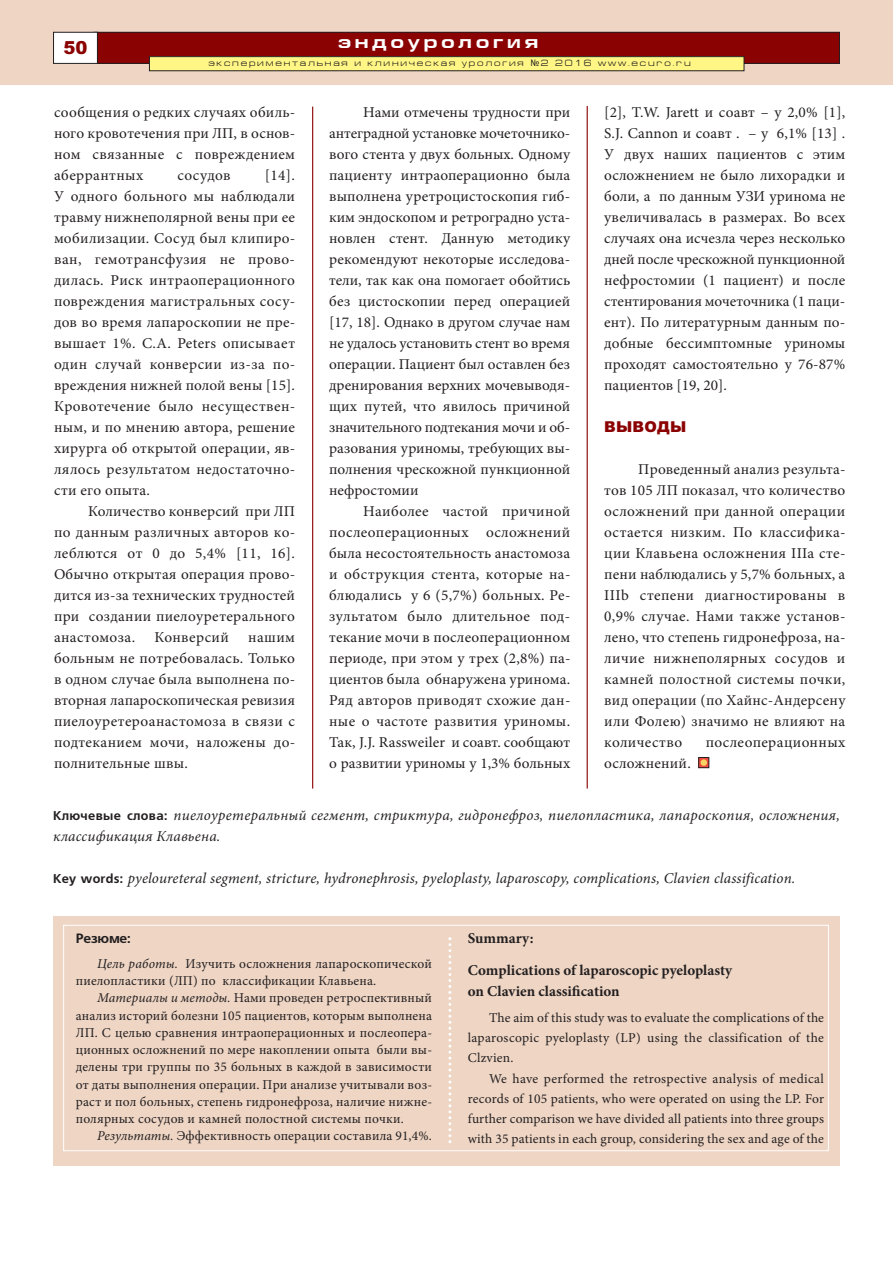
<style>
.page{position:relative;width:893px;height:1263px;background:#fff}
.page>*{position:absolute;margin:0;border:0;box-sizing:border-box;transform-origin:0 0}
.t1{font:700 18px "Europe Ext";letter-spacing:.2em;color:#fff}
.t2{font:900 18px "Arial";color:#8b0202}
.t3{font:15px/21px "Minion Pro";letter-spacing:.015em;color:#231f20;text-align:justify}
.t4{font:italic 15px/21px "Minion Pro";letter-spacing:.015em;color:#231f20}
.t5{font:700 15px/31.5px "Minion Pro";color:#231f20}
.t6{font:900 15px "Arial";letter-spacing:.015em;color:#8b0202}
.t7{font:13.5px/17.2px "Minion Pro";letter-spacing:.015em;color:#231f20;text-align:justify}
.t8{font:13.5px "Free Set Bold Cyrillic";letter-spacing:-.02em;color:#231f20}
.t9{font:9px "Europe Ext Normal";letter-spacing:.2em;color:#231f20}
.s1{font-family:"Lucida Grande"}
.s2{font-family:"Free Set Bold Cyrillic";font-style:normal;font-size:12.75px}
.s3{font-style:italic}
</style>
<div class="page">
<div style="left:0;top:0;width:893px;height:85px;background:#eed5c4"></div>
<div style="left:94px;top:32px;width:745px;height:31px;background:#8b0202"></div>
<div style="left:94px;top:32px;width:746px;height:32px;border:1px solid #231f20"></div>
<div style="left:54px;top:32px;width:43px;height:31px;background:#fff"></div>
<div style="left:53px;top:32px;width:45px;height:32px;border:1px solid #231f20"></div>
<div style="left:149px;top:57px;width:595px;height:14px;background:#fff685"></div>
<div style="left:149px;top:56px;width:595px;height:15px;border:1px solid #231f20"></div>
<hr style="left:312px;top:107px;width:1px;height:681px;background:#8b0202">
<hr style="left:587px;top:106px;width:1px;height:682px;background:#8b0202">
<svg style="left:700px;top:759px;width:7px;height:7px"></svg>
<div style="left:698px;top:757px;width:11px;height:11px;border:1px solid #231f20"></div>
<div style="left:701px;top:759px;width:6px;height:7px;background:#f6d462;border-radius:50%"></div>
<div style="left:53px;top:916px;width:787px;height:249px;background:#eed5c4"></div>
<div style="left:63px;top:925px;width:766px;height:226px;border:1px solid #fff"></div>
<svg style="left:448px;top:937px;width:3px;height:206px"></svg>
<p class="t2" style="left:64px;top:37px;width:26px">50</p>
<p class="t1" style="left:338px;top:31px;width:202px">эндоурология</p>
<p class="t9" style="left:208px;top:58px;width:484px">экспериментальная и клиническая урология <span class="s1">№</span>2 2016 www.ecuro.ru</p>
<p class="t3" style="left:54px;top:103px;width:243px">сообщения о редких случаях обиль&shy;ного кровотечения при ЛП, в основ&shy;ном связанные с повреждением аберрантных</p>
<p class="t3" style="left:54px;top:166px;width:243px;text-indent:211px">[14].<br>У одного больного мы наблюдали травму нижнеполярной вены при ее мобилизации. Сосуд был клипиро&shy;ван, гемотрансфузия не прово&shy;дилась. Риск интраоперационного повреждения магистральных сосу&shy;дов во время лапароскопии не пре&shy;вышает 1%. C.A. Peters описывает один случай конверсии из-за по&shy;вреждения нижней полой вены [15].<br>Кровотечение было несуществен&shy;ным, и по мнению автора, решение хирурга об открытой операции, яв&shy;лялось результатом недостаточно&shy;сти его опыта.</p>
<p class="t3" style="left:54px;top:502px;width:243px;text-indent:34px">Количество конверсий при ЛП по данным различных авторов ко&shy;леблются от 0 до 5,4% [11, 16].<br>Обычно открытая операция прово&shy;дится из-за технических трудностей при создании пиелоуретерального анастомоза.</p>
<p class="t3" style="left:177px;top:166px;width:55px">сосудов</p>
<p class="t3" style="left:154px;top:628px;width:76px">Конверсий</p>
<p class="t3" style="left:54px;top:628px;width:243px;text-indent:194px">нашим больным не потребовалась. Только в одном случае была выполнена по&shy;вторная лапароскопическая ревизия пиелоуретероанастомоза в связи с подтеканием мочи, наложены до&shy;полнительные швы.</p>
<p class="t3" style="left:329px;top:103px;width:243px;text-indent:34px">Нами отмечены трудности при антеградной установке мочеточнико&shy;вого стента у двух больных. Одному пациенту интраоперационно была выполнена уретроцистоскопия гиб&shy;ким эндоскопом и ретроградно уста&shy;новлен стент. Данную методику рекомендуют некоторые исследова&shy;тели, так как она помогает обойтись без цистоскопии перед операцией [17, 18]. Однако в другом случае нам не удалось установить стент во время операции. Пациент был оставлен без дренирования верхних мочевыводя&shy;щих путей, что явилось причиной значительного подтекания мочи и об&shy;разования уриномы, требующих вы&shy;полнения чрескожной пункционной нефростомии</p>
<p class="t3" style="left:329px;top:502px;width:243px;text-indent:34px">Наиболее частой причиной послеоперационных осложнений была несостоятельность анастомоза и обструкция стента, которые на&shy;блюдались у 6 (5,7%) больных. Ре&shy;зультатом было длительное под&shy;текание мочи в послеоперационном периоде, при этом у трех (2,8%) па&shy;циентов была обнаружена уринома.<br>Ряд авторов приводят схожие дан&shy;ные о частоте развития уриномы.<br>Так, J.J. Rassweiler и соавт. сообщают о развитии уриномы у 1,3% больных</p>
<p class="t3" style="left:604px;top:103px;width:243px">[2], T.W. Jarett и соавт – у 2,0% [1], S.J. Cannon и соавт . – у 6,1% [13] .<br>У двух наших пациентов с этим осложнением не было лихорадки и боли, а по данным УЗИ уринома не увеличивалась в размерах. Во всех случаях она исчезла через несколько дней после чрескожной пункционной нефростомии (1 пациент) и после стентирования мочеточника (1 паци&shy;ент). По литературным данным по&shy;добные бессимптомные уриномы проходят самостоятельно у 76-87% пациентов [19, 20].</p>
<p class="t6" style="left:604px;top:418px;width:83px">ВЫВОДЫ</p>
<p class="t3" style="left:604px;top:460px;width:243px;text-indent:34px">Проведенный анализ результа&shy;тов 105 ЛП показал, что количество осложнений при данной операции остается низким. По классифика&shy;ции Клавьена осложнения IIIa сте&shy;пени наблюдались у 5,7% больных, а IIIb степени диагностированы в 0,9% случае. Нами также установ&shy;лено, что степень гидронефроза, на&shy;личие нижнеполярных сосудов и камней полостной системы почки, вид операции (по Хайнс-Андерсену или Фолею) значимо не влияют на количество</p>
<p class="t3" style="left:706px;top:733px;width:141px">послеоперационных</p>
<p class="t3" style="left:604px;top:754px;width:88px">осложнений.</p>
<p class="t4" style="left:53px;top:806px;width:788px"><span class="s2">Ключевые слова:</span> пиелоуретеральный сегмент, стриктура, гидронефроз, пиелопластика, лапароскопия, осложнения, классификация Клавьена.</p>
<p class="t4" style="left:53px;top:869px;width:744px"><span class="s2">Кey words:</span> pyeloureteral segment, stricture, hydronephrosis, pyeloplasty, laparoscopy, complications, Clavien classification.</p>
<p class="t8" style="left:76px;top:930px;width:56px">Резюме:</p>
<p class="t7" style="left:76px;top:956px;width:358px;text-indent:21px"><span class="s3">Цель работы.</span> Изучить осложнения лапароскопической пиелопластики (ЛП) по классификации Клавьена.</p>
<p class="t7" style="left:76px;top:991px;width:358px;text-indent:21px"><span class="s3">Материалы и методы.</span> Нами проведен ретроспективный анализ историй болезни 105 пациентов, которым выполнена ЛП. С целью сравнения интраоперационных и послеопера&shy;ционных осложнений по мере накоплении опыта были вы&shy;делены три группы по 35 больных в каждой в зависимости от даты выполнения операции. При анализе учитывали воз&shy;раст и пол больных, степень гидронефроза, наличие нижне&shy;полярных сосудов и камней полостной системы почки.</p>
<p class="t7" style="left:97px;top:1129px;width:336px"><span class="s3">Результаты.</span> Эффективность операции составила 91,4%.</p>
<p class="t5" style="left:468px;top:924px;width:266px">Summary:<br>Complications of laparoscopic pyeloplasty</p>
<p class="t5" style="left:468px;top:976px;width:153px">on Clavien classification</p>
<p class="t7" style="left:468px;top:1009px;width:358px;line-height:20.2px;text-indent:21px">The aim of this study was to evaluate the complications of the laparoscopic pyeloplasty (LP) using the classification of the Clzvien.</p>
<p class="t7" style="left:468px;top:1069px;width:358px;line-height:20.2px;text-indent:21px">We have performed the retrospective analysis of medical records of 105 patients, who were operated on using the LP. For further comparison we have divided all patients into three groups with 35 patients in each group, considering the sex and age of the</p>
</div>
